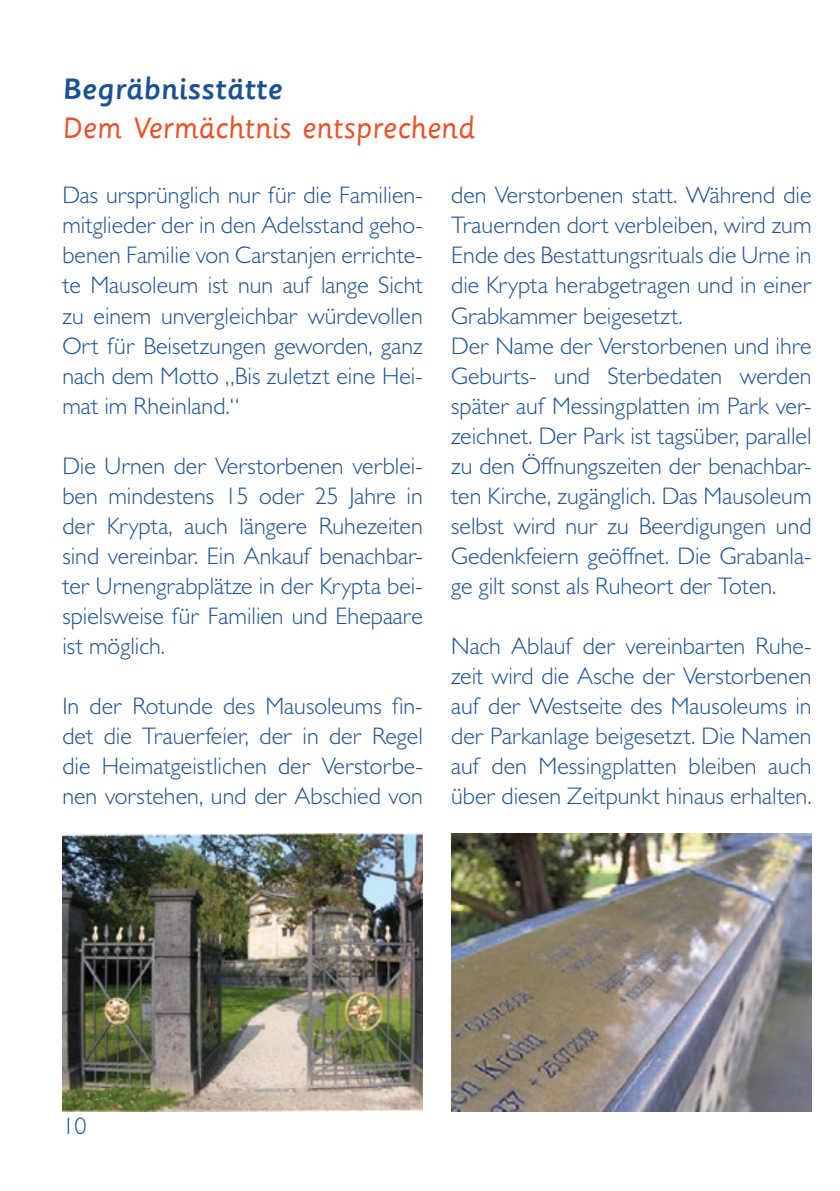
<style>
.page{position:relative;width:840px;height:1191px;background:#fff}
.page>*{position:absolute;margin:0;border:0;box-sizing:border-box;transform-origin:0 0}
.t1{font:32px "Sassoon Primary Com";color:#e7532b}
.t2{font:500 32px "Sassoon Primary Com";color:#1d5291}
.t3{font:300 24px/30px "Gill Sans MT Pro";color:#1d5291;text-align:justify}
</style>
<div class="page">
<img style="left:451px;top:833px;width:360px;height:278px">
<img style="left:62px;top:833px;width:360px;height:278px">
<h1 class="t2" style="left:62px;top:71px;width:221px">Begräbnisstätte</h1>
<h1 class="t1" style="left:62px;top:110px;width:413px">Dem Vermächtnis entsprechend</h1>
<p class="t3" style="left:62px;top:180px;width:362px">Das ursprünglich nur für die Familien&shy;mitglieder der in den Adelsstand geho&shy;benen Familie von Carstanjen errichte&shy;te Mausoleum ist nun auf lange Sicht zu einem unvergleichbar würdevollen Ort für Beisetzungen geworden, ganz nach dem Motto „Bis zuletzt eine Hei&shy;mat im Rheinland.“</p>
<p class="t3" style="left:62px;top:450px;width:362px">Die Urnen der Verstorbenen verblei&shy;ben mindestens 15 oder 25 Jahre in der Krypta, auch längere Ruhezeiten sind vereinbar. Ein Ankauf benachbar&shy;ter Urnengrabplätze in der Krypta bei&shy;spielsweise für Familien und Ehepaare ist möglich.</p>
<p class="t3" style="left:62px;top:690px;width:362px">In der Rotunde des Mausoleums fin&shy;det die Trauerfeier, der in der Regel die Heimatgeistlichen der Verstorbe&shy;nen vorstehen, und der Abschied von</p>
<p class="t3" style="left:451px;top:180px;width:362px;text-align:left">den Verstorbenen statt. Während die Trauernden dort verbleiben, wird zum Ende des Bestattungsrituals die Urne in die Krypta herabgetragen und in einer Grabkammer beigesetzt.<br>Der Name der Verstorbenen und ihre Geburts- und Sterbedaten werden später auf Messingplatten im Park ver&shy;zeichnet. Der Park ist tagsüber, parallel zu den Öffnungszeiten der benachbar&shy;ten Kirche, zugänglich. Das Mausoleum selbst wird nur zu Beerdigungen und Gedenkfeiern geöffnet. Die Grabanla&shy;ge gilt sonst als Ruheort der Toten.</p>
<p class="t3" style="left:451px;top:630px;width:362px">Nach Ablauf der vereinbarten Ruhe&shy;zeit wird die Asche der Verstorbenen auf der Westseite des Mausoleums in der Parkanlage beigesetzt. Die Namen auf den Messingplatten bleiben auch über diesen Zeitpunkt hinaus erhalten.</p>
<p class="t3" style="left:62px;top:1110px;width:25px">10</p>
</div>
